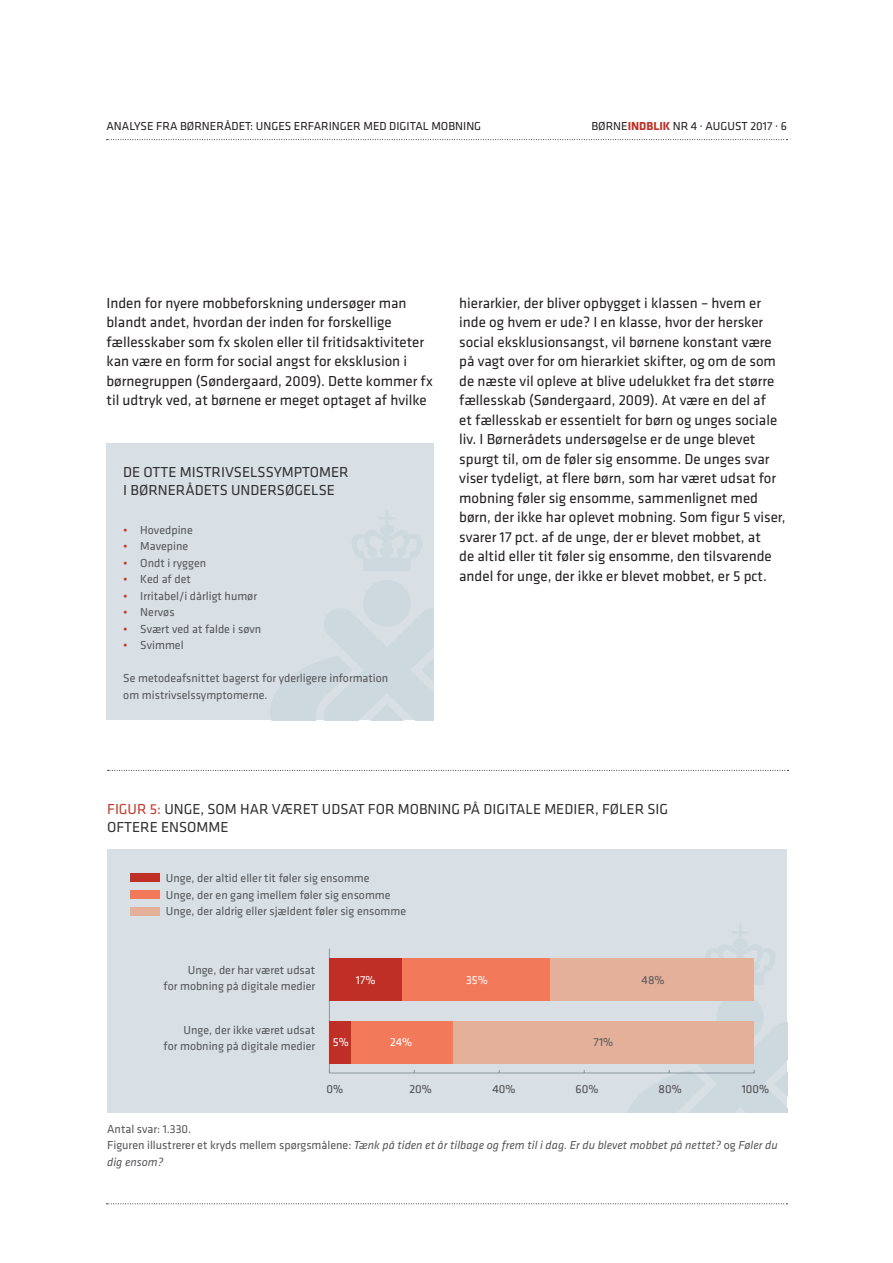
<style>
.page{position:relative;width:893px;height:1263px;background:#fff}
.page>*{position:absolute;margin:0;border:0;box-sizing:border-box;transform-origin:0 0}
.BR_Klavika_10_13{font:15px/19.5px "Klavika";color:#231f20}
.TABEL_RU{font:15px "Klavika";color:#312f30}
.TABEL_BR{font:12px "Klavika";color:#555658}
.TABEL_BR-2{font:italic 12px/16.5px "Klavika";color:#555658}
.t1{font:12px "Klavika";color:#231f20}
.t2{font:12px "Klavika";color:#4b4c4d}
.TABEL_BR-3{font:12px "Klavika";color:#fff}
.s1{font-weight:700;color:#bf2f26}
.s2{color:#c13a2b}
.s3{font-style:normal}
</style>
<div class="page">
<svg style="left:106px;top:139px;width:681px;height:1px"></svg>
<svg style="left:106px;top:1203px;width:681px;height:1px"></svg>
<div style="left:106px;top:444px;width:328px;height:276px;background:#d8e0e6"></div>
<div style="left:107px;top:849px;width:680px;height:264px;background:#d8e0e6"></div>
<img style="left:608px;top:958px;width:147px;height:116px">
<div style="left:130px;top:874px;width:29px;height:8px;background:#bf2f26"></div>
<div style="left:130px;top:890px;width:29px;height:9px;background:#f3795b"></div>
<div style="left:130px;top:907px;width:29px;height:8px;background:#e5b099"></div>
<hr style="left:329px;top:1072px;width:425px;height:1px;background:#8b98a0">
<hr style="left:329px;top:948px;width:1px;height:125px;background:#8b98a0">
<div style="left:550px;top:959px;width:204px;height:42px;background:#e5b099"></div>
<div style="left:453px;top:1021px;width:301px;height:42px;background:#e5b099"></div>
<div style="left:402px;top:959px;width:148px;height:42px;background:#f3795b"></div>
<div style="left:351px;top:1021px;width:102px;height:42px;background:#f3795b"></div>
<div style="left:329px;top:959px;width:73px;height:42px;background:#bf2f26"></div>
<div style="left:329px;top:1021px;width:22px;height:42px;background:#bf2f26"></div>
<svg style="left:108px;top:770px;width:680px;height:1px"></svg>
<p class="t1" style="left:106px;top:119px;width:376px">ANALYSE FRA BØRNERÅDET: UNGES ERFARINGER MED DIGITAL MOBNING</p>
<p class="t1" style="left:591px;top:119px;width:197px">BØRNE<span class="s1">INDBLIK</span> NR 4 · AUGUST 2017 · 6</p>
<p class="BR_Klavika_10_13" style="left:106px;top:293px;width:328px">Inden for nyere mobbeforskning undersøger man blandt andet, hvordan der inden for forskellige fællesskaber som fx skolen eller til fritidsaktiviteter kan være en form for social angst for eksklusion i børnegruppen (Søndergaard, 2009). Dette kommer fx til udtryk ved, at børnene er meget optaget af hvilke</p>
<p class="BR_Klavika_10_13" style="left:459px;top:293px;width:328px">hierarkier, der bliver opbygget i klassen – hvem er inde og hvem er ude? I en klasse, hvor der hersker social eksklusionsangst, vil børnene konstant være på vagt over for om hierarkiet skifter, og om de som de næste vil opleve at blive udelukket fra det større fællesskab (Søndergaard, 2009). At være en del af<br>et fællesskab er essentielt for børn og unges sociale liv. I Børnerådets undersøgelse er de unge blevet spurgt til, om de føler sig ensomme. De unges svar viser tydeligt, at flere børn, som har været udsat for mobning føler sig ensomme, sammenlignet med børn, der ikke har oplevet mobning. Som figur 5 viser, svarer 17 pct. af de unge, der er blevet mobbet, at<br>de altid eller tit føler sig ensomme, den tilsvarende andel for unge, der ikke er blevet mobbet, er 5 pct.</p>
<p class="TABEL_RU" style="left:123px;top:463px;width:227px">DE OTTE MISTRIVSELSSYMPTOMER</p>
<p class="TABEL_RU" style="left:123px;top:481px;width:213px">I BØRNERÅDETS UNDERSØGELSE</p>
<p class="TABEL_BR" style="left:123px;top:523px;width:71px"><span class="s2">•</span> Hovedpine</p>
<p class="TABEL_BR" style="left:123px;top:540px;width:66px"><span class="s2">•</span> Mavepine</p>
<p class="TABEL_BR" style="left:123px;top:556px;width:84px"><span class="s2">•</span> Ondt i ryggen</p>
<p class="TABEL_BR" style="left:123px;top:573px;width:69px"><span class="s2">•</span> Ked af det</p>
<p class="TABEL_BR" style="left:123px;top:589px;width:135px"><span class="s2">•</span> Irritabel/i dårligt humør</p>
<p class="TABEL_BR" style="left:123px;top:606px;width:53px"><span class="s2">•</span> Nervøs</p>
<p class="TABEL_BR" style="left:123px;top:622px;width:139px"><span class="s2">•</span> Svært ved at falde i søvn</p>
<p class="TABEL_BR" style="left:123px;top:639px;width:62px"><span class="s2">•</span> Svimmel</p>
<p class="TABEL_BR" style="left:123px;top:672px;width:267px">Se metodeafsnittet bagerst for yderligere information</p>
<p class="TABEL_BR" style="left:123px;top:688px;width:146px">om mistrivselssymptomerne.</p>
<p class="TABEL_RU" style="left:107px;top:801px;width:562px"><span class="s2">FIGUR 5:</span> UNGE, SOM HAR VÆRET UDSAT FOR MOBNING PÅ DIGITALE MEDIER, FØLER SIG</p>
<p class="TABEL_RU" style="left:107px;top:819px;width:123px">OFTERE ENSOMME</p>
<p class="TABEL_BR" style="left:166px;top:872px;width:205px">Unge, der altid eller tit føler sig ensomme</p>
<p class="TABEL_BR" style="left:166px;top:888px;width:226px">Unge, der en gang imellem føler sig ensomme</p>
<p class="TABEL_BR" style="left:166px;top:905px;width:242px">Unge, der aldrig eller sjældent føler sig ensomme</p>
<p class="TABEL_BR" style="left:188px;top:963px;width:129px">Unge, der har været udsat</p>
<p class="TABEL_BR" style="left:164px;top:979px;width:153px">for mobning på digitale medier</p>
<p class="TABEL_BR" style="left:184px;top:1023px;width:133px">Unge, der ikke været udsat</p>
<p class="TABEL_BR" style="left:164px;top:1039px;width:153px">for mobning på digitale medier</p>
<p class="TABEL_BR-3" style="left:356px;top:973px;width:21px">17%</p>
<p class="TABEL_BR-3" style="left:333px;top:1036px;width:18px">5%</p>
<p class="TABEL_BR-3" style="left:390px;top:1036px;width:23px">24%</p>
<p class="TABEL_BR-3" style="left:466px;top:973px;width:23px">35%</p>
<p class="TABEL_BR" style="left:594px;top:1036px;width:21px">71%</p>
<p class="TABEL_BR" style="left:642px;top:973px;width:25px">48%</p>
<p class="t2" style="left:326px;top:1083px;width:18px">0%</p>
<p class="t2" style="left:409px;top:1083px;width:24px">20%</p>
<p class="t2" style="left:492px;top:1083px;width:25px">40%</p>
<p class="t2" style="left:576px;top:1083px;width:24px">60%</p>
<p class="t2" style="left:659px;top:1083px;width:25px">80%</p>
<p class="t2" style="left:742px;top:1083px;width:29px">100%</p>
<p class="TABEL_BR-2" style="left:107px;top:1120px;width:672px"><span class="s3">Antal svar: 1.330.<br>Figuren illustrerer et kryds mellem spørgsmålene:</span> Tænk på tiden et år tilbage og frem til i dag. Er du blevet mobbet på nettet? <span class="s3">og</span> Føler du dig ensom?</p>
</div>
